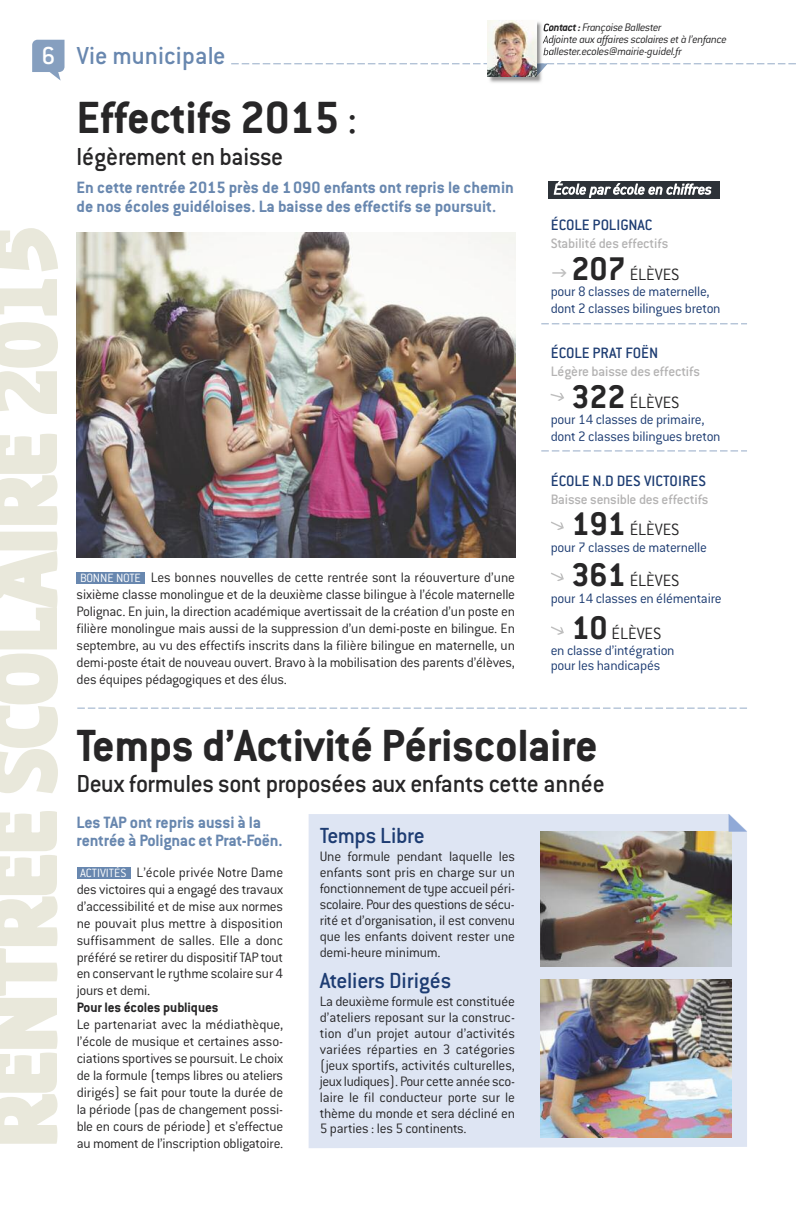
<style>
.page{position:relative;width:796px;height:1212px;background:#fff}
.page>*{position:absolute;margin:0;border:0;box-sizing:border-box;transform-origin:0 0}
.t1{font:900 89.25px "Jaures";color:#e9e8db;scale:.94 1}
.t2{font:700 49.5px "Conduit ITC";letter-spacing:-.01em;color:#272627}
.t3{font:500 27px "Conduit ITC";letter-spacing:-.015em;color:#272627}
.t4{font:500 27px "Conduit ITC";letter-spacing:.005em;color:#6887af}
.t5{font:500 24px "Conduit ITC";letter-spacing:-.015em;color:#1d3c72}
.t6{font:700 18px/19.5px "Conduit ITC";color:#6887af}
.t7{font:300 18px "Conduit ITC";letter-spacing:-.005em;color:#272627}
.t8{font:500 16.5px "Conduit ITC";letter-spacing:-.005em;color:#1d3c72}
.t9{font:300 15px/17px "Conduit ITC";letter-spacing:-.015em;color:#272627;text-align:justify}
.t10{font:300 15px/16.5px "Conduit ITC";letter-spacing:-.015em;color:#1d3c72}
.t11{font:500 15px "Conduit ITC";letter-spacing:-.005em;color:#b4b3b3}
.t12{font:700 15px "Conduit ITC";letter-spacing:-.005em;color:#272627}
.t13{font:italic 14.25px "DIN";letter-spacing:-.005em;color:#fff}
.t14{font:300 13.2px "Conduit ITC";letter-spacing:-.025em;color:#fff}
.t15{font:300 13.2px "Conduit ITC";color:#fff}
.t16{font:italic 300 12px/12px "Conduit ITC";letter-spacing:-.025em;color:#272627}
.s1{color:#fff}
.s2{font-weight:300}
.s3{font-weight:700}
.s4{font-weight:700;font-size:36px}
</style>
<div class="page">
<div style="left:308px;top:814px;width:438px;height:334px;background:#dee5f3"></div>
<svg style="left:32px;top:40px;width:32px;height:41px"></svg>
<svg style="left:77px;top:708px;width:669px;height:1px"></svg>
<svg style="left:541px;top:323px;width:205px;height:1px"></svg>
<svg style="left:541px;top:450px;width:205px;height:1px"></svg>
<img style="left:77px;top:233px;width:437px;height:324px">
<svg style="left:231px;top:63px;width:564px;height:2px"></svg>
<img style="left:482px;top:20px;width:67px;height:63px">
<img style="left:483px;top:63px;width:66px;height:1px">
<img style="left:536px;top:64px;width:11px;height:12px">
<svg style="left:542px;top:24px;width:7px;height:31px"></svg>
<img style="left:487px;top:21px;width:49px;height:56px">
<img style="left:540px;top:832px;width:191px;height:134px">
<img style="left:540px;top:979px;width:191px;height:158px">
<div style="left:76px;top:572px;width:69px;height:11px;background:#6887af"></div>
<div style="left:77px;top:867px;width:53px;height:11px;background:#6887af"></div>
<div style="left:548px;top:181px;width:171px;height:17px;background:#2d3238"></div>
<svg style="left:728px;top:814px;width:18px;height:18px"></svg>
<svg style="left:550px;top:393px;width:14px;height:8px"></svg>
<svg style="left:551px;top:521px;width:13px;height:9px"></svg>
<svg style="left:551px;top:572px;width:13px;height:9px"></svg>
<svg style="left:551px;top:626px;width:13px;height:9px"></svg>
<h3 class="t4" style="left:41px;top:47px;width:186px"><span class="s1">6</span> Vie municipale</h3>
<h2 class="t2" style="left:77px;top:102px;width:282px">Effectifs 2015 <span class="s2">:</span></h2>
<h3 class="t3" style="left:77px;top:148px;width:208px">légèrement en baisse</h3>
<p class="t16" style="left:543px;top:23px;width:185px"><span class="s3">Contact:</span> FrançoiseBallester<br>Adjointe aux affaires scolaires et à l’enfance ballester.ecoles@mairie-guidel.fr</p>
<h1 class="t1" style="left:-27px;top:1147px;width:981px;rotate:-90deg">RENTRÉE SCOLAIRE 2015</h1>
<p class="t6" style="left:77px;top:179px;width:438px">En cette rentrée 2015 près de 1090 enfants ont repris le chemin de nos écoles guidéloises. La baisse des effectifs se poursuit.</p>
<p class="t9" style="left:77px;top:570px;width:439px;text-indent:74px">Les bonnes nouvelles de cette rentrée sont la réouverture d’une sixième classe monolingue et de la deuxième classe bilingue à l’école maternelle Polignac. En juin, la direction académique avertissait de la création d’un poste en filière monolingue mais aussi de la suppression d’un demi-poste en bilingue. En septembre, au vu des effectifs inscrits dans la filière bilingue en maternelle, un demi-poste était de nouveau ouvert. Bravo à la mobilisation des parents d’élèves, des équipes pédagogiques et des élus.</p>
<p class="t14" style="left:80px;top:573px;width:62px">BONNE NOTE</p>
<p class="t13" style="left:553px;top:180px;width:159px">École par école en chiffres</p>
<p class="t8" style="left:550px;top:220px;width:103px">ÉCOLE POLIGNAC</p>
<p class="t11" style="left:550px;top:239px;width:119px">Stabilité des effectifs</p>
<p class="t7" style="left:571px;top:268px;width:110px"><span class="s4">207</span> ÉLÈVES</p>
<p class="t10" style="left:550px;top:285px;width:171px">pour 8 classes de maternelle, dont 2 classes bilingues breton</p>
<p class="t8" style="left:550px;top:348px;width:109px">ÉCOLE PRAT FOËN</p>
<p class="t11" style="left:550px;top:367px;width:151px">Légère baisse des effectifs</p>
<p class="t7" style="left:571px;top:397px;width:110px"><span class="s4">322</span> ÉLÈVES</p>
<p class="t10" style="left:550px;top:413px;width:171px">pour 14 classes de primaire, dont 2 classes bilingues breton</p>
<p class="t8" style="left:550px;top:475px;width:157px">ÉCOLE N.D DES VICTOIRES</p>
<p class="t11" style="left:550px;top:494px;width:159px">Baisse sensible des effectifs</p>
<p class="t7" style="left:571px;top:524px;width:110px"><span class="s4">191</span> ÉLÈVES</p>
<p class="t10" style="left:550px;top:541px;width:158px">pour 7 classes de maternelle</p>
<p class="t7" style="left:571px;top:575px;width:110px"><span class="s4">361</span> ÉLÈVES</p>
<p class="t10" style="left:550px;top:592px;width:172px">pour 14 classes en élémentaire</p>
<p class="t7" style="left:571px;top:628px;width:92px"><span class="s4">10</span> ÉLÈVES</p>
<p class="t10" style="left:550px;top:645px;width:125px;line-height:15px">en classe d’intégration pour les handicapés</p>
<h2 class="t2" style="left:77px;top:730px;width:522px">Temps d’Activité Périscolaire</h2>
<h3 class="t3" style="left:77px;top:775px;width:529px">Deux formules sont proposées aux enfants cette année</h3>
<p class="t6" style="left:77px;top:815px;width:207px;line-height:18px">Les TAP ont repris aussi à la rentrée à Polignac et Prat-Foën.</p>
<p class="t15" style="left:80px;top:868px;width:48px">ACTIVITÉS</p>
<p class="t9" style="left:77px;top:865px;width:208px;text-indent:60px">L’école privée Notre Dame des victoires qui a engagé des travaux d’accessibilité et de mise aux normes ne pouvait plus mettre à disposition suffisamment de salles. Elle a donc préféré se retirer du dispositifTAP tout en conservantle rythme scolaire sur 4 jours et demi.</p>
<p class="t12" style="left:77px;top:1003px;width:143px">Pour les écoles publiques</p>
<p class="t9" style="left:77px;top:1018px;width:208px">Le partenariat avec la médiathèque, l’école de musique et certaines asso&shy;ciations sportives se poursuit. Le choix de la formule (temps libres ou ateliers dirigés) se fait pour toute la durée de la période (pas de changement possi&shy;ble en cours de période) et s’effectue au moment de l’inscription obligatoire.</p>
<h3 class="t5" style="left:319px;top:828px;width:106px">Temps Libre</h3>
<p class="t9" style="left:319px;top:850px;width:197px;line-height:15.9px">Une formule pendant laquelle les enfants sont pris en charge sur un fonctionnement de type accueil péri&shy;scolaire. Pour des questions de sécu&shy;rité et d’organisation, il est convenu que les enfants doivent rester une demi-heure minimum.</p>
<h3 class="t5" style="left:319px;top:973px;width:133px">Ateliers Dirigés</h3>
<p class="t9" style="left:319px;top:995px;width:197px;line-height:15.9px">La deuxième formule est constituée d’ateliers reposant sur la construc&shy;tion d’un projet autour d’activités variées réparties en 3 catégories (jeux sportifs, activités culturelles, jeux ludiques). Pour cette année sco&shy;laire le fil conducteur porte sur le thème du monde et sera décliné en 5 parties : les 5 continents.</p>
</div>
